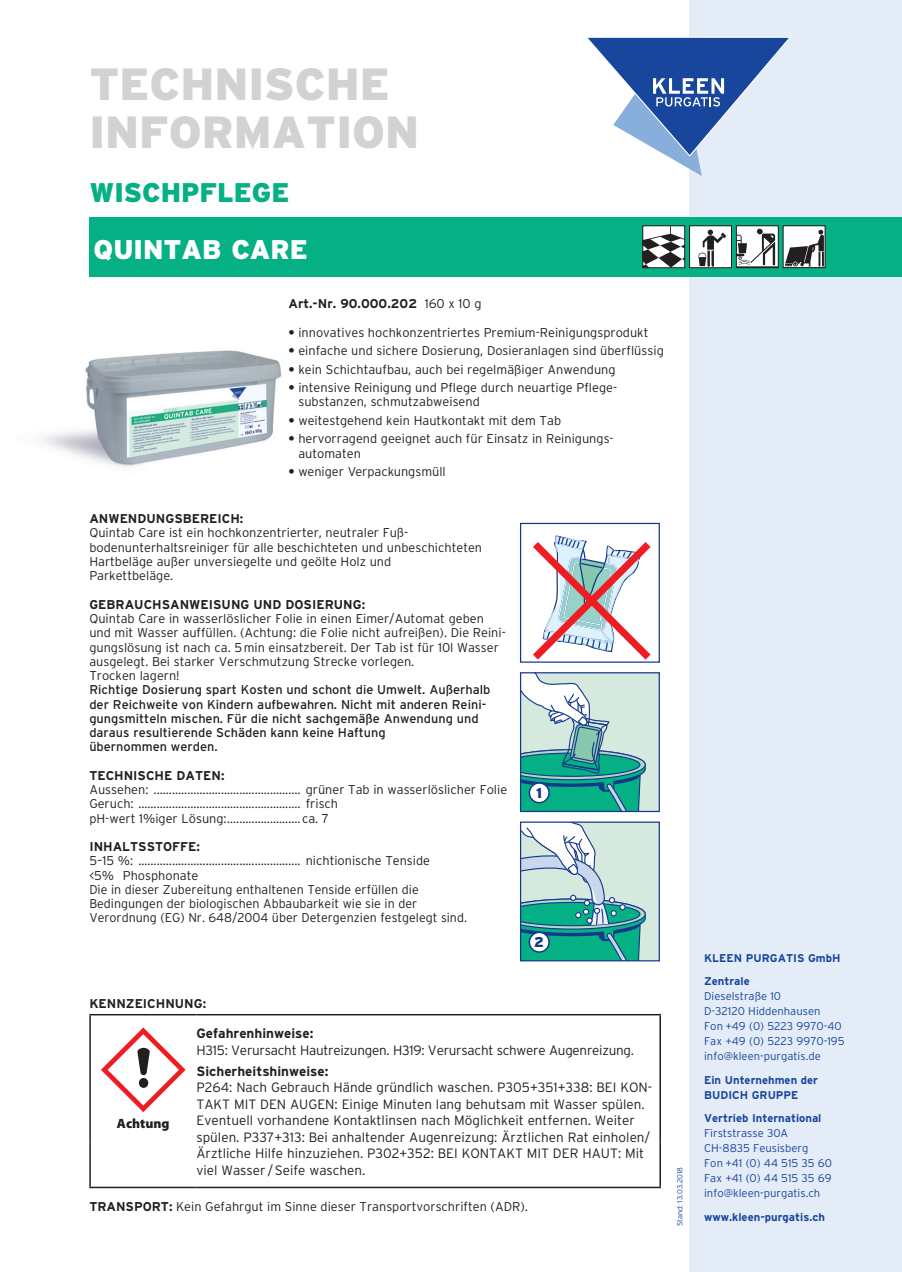
<style>
.page{position:relative;width:902px;height:1272px;background:#fff}
.page>*{position:absolute;margin:0;border:0;box-sizing:border-box;transform-origin:0 0}
.t1{font:900 45px/48px "Interstate";color:#d1d2d4}
.t2{font:900 27px "Interstate";color:#05b085}
.t3{font:900 27px "Interstate";color:#fff}
.t4{font:900 14.25px "Interstate";color:#153889}
.t5{font:300 13.5px/16.5px "Interstate";color:#231f20}
.t6{font:300 13.5px "Interstate";letter-spacing:-.02em;color:#231f20}
.t7{font:700 13.5px "Interstate";color:#231f20}
.t8{font:900 13.5px "Myriad Pro";color:#231f20}
.t9{font:300 12.75px/14.2px "Interstate";color:#231f20}
.t10{font:12.75px/14.2px "Interstate";color:#231f20}
.t11{font:700 12.75px "Interstate";color:#231f20}
.t12{font:300 11.25px/15px "Interstate";color:#18469d}
.t13{font:700 11.25px/23.5px "Interstate";color:#18469d}
.t14{font:300 7.5px "Interstate";color:#18469d}
.s1{font-weight:300}
.s2{font-weight:700}
</style>
<div class="page">
<div style="left:689px;top:0;width:212px;height:1271px;background:#e4ecf7"></div>
<svg style="left:588px;top:37px;width:203px;height:139px"></svg>
<div style="left:89px;top:217px;width:812px;height:59px;background:#05b085"></div>
<hr style="left:89px;top:1013px;width:107px;height:2px;background:#231f20">
<hr style="left:89px;top:1015px;width:2px;height:127px;background:#231f20">
<hr style="left:196px;top:1013px;width:465px;height:2px;background:#231f20">
<hr style="left:659px;top:1015px;width:2px;height:127px;background:#231f20">
<hr style="left:89px;top:1142px;width:2px;height:44px;background:#231f20">
<hr style="left:659px;top:1142px;width:2px;height:44px;background:#231f20">
<hr style="left:89px;top:1186px;width:107px;height:2px;background:#231f20">
<hr style="left:196px;top:1186px;width:465px;height:2px;background:#231f20">
<svg style="left:101px;top:1027px;width:85px;height:85px"></svg>
<img style="left:691px;top:227px;width:38px;height:39px">
<div style="left:689px;top:225px;width:42px;height:43px;border:1px solid #231f20"></div>
<img style="left:738px;top:227px;width:38px;height:39px">
<div style="left:736px;top:225px;width:42px;height:43px;border:1px solid #231f20"></div>
<img style="left:784px;top:227px;width:39px;height:39px">
<div style="left:782px;top:225px;width:43px;height:43px;border:1px solid #231f20"></div>
<img style="left:644px;top:227px;width:39px;height:39px">
<div style="left:642px;top:225px;width:43px;height:43px;border:1px solid #231f20"></div>
<img style="left:42px;top:350px;width:240px;height:117px">
<div style="left:520px;top:672px;width:139px;height:139px;background:#d5e9df"></div>
<svg style="left:522px;top:674px;width:124px;height:136px"></svg>
<div style="left:520px;top:672px;width:139px;height:140px;border:1px solid #153889"></div>
<div style="left:529px;top:783px;width:20px;height:19px;background:#fff;border-radius:50%"></div>
<div style="left:528px;top:782px;width:21px;height:21px;border:1px solid #153889;border-radius:50%"></div>
<svg style="left:533px;top:535px;width:118px;height:125px"></svg>
<div style="left:520px;top:523px;width:139px;height:139px;border:1px solid #153889"></div>
<div style="left:520px;top:822px;width:139px;height:138px;background:#d5e9df"></div>
<svg style="left:522px;top:823px;width:124px;height:136px"></svg>
<div style="left:520px;top:821px;width:139px;height:140px;border:1px solid #153889"></div>
<svg style="left:529px;top:932px;width:20px;height:20px"></svg>
<div style="left:528px;top:931px;width:21px;height:21px;border:1px solid #153889;border-radius:50%"></div>
<h1 class="t1" style="left:89px;top:60px;width:331px">TECHNISCHE<br>INFORMATION</h1>
<h2 class="t2" style="left:89px;top:177px;width:201px">WISCHPFLEGE</h2>
<h2 class="t3" style="left:94px;top:234px;width:216px">QUINTAB CARE</h2>
<p class="t11" style="left:288px;top:296px;width:194px">Art.-Nr. 90.000.202 <span class="s1">160 x 10 g</span></p>
<p class="t9" style="left:288px;top:325px;width:361px"><span class="s2">•</span> innovatives hochkonzentriertes Premium-Reinigungsprodukt</p>
<p class="t9" style="left:288px;top:343px;width:377px"><span class="s2">•</span> einfache und sichere Dosierung, Dosieranlagen sind überflüssig</p>
<p class="t9" style="left:288px;top:362px;width:328px"><span class="s2">•</span> kein Schichtaufbau, auch bei regelmäßiger Anwendung</p>
<p class="t9" style="left:298px;top:380px;width:320px;text-indent:-10px"><span class="s2">•</span> intensive Reinigung und Pflege durch neuartige Pflege&shy;substanzen, schmutzabweisend</p>
<p class="t9" style="left:288px;top:413px;width:274px"><span class="s2">•</span> weitestgehend kein Hautkontakt mit dem Tab</p>
<p class="t9" style="left:298px;top:431px;width:317px;text-indent:-10px"><span class="s2">•</span> hervorragend geeignet auch für Einsatz in Reinigungs&shy;automaten</p>
<p class="t9" style="left:288px;top:464px;width:159px"><span class="s2">•</span> weniger Verpackungsmüll</p>
<p class="t11" style="left:89px;top:511px;width:155px">ANWENDUNGSBEREICH:</p>
<p class="t9" style="left:89px;top:525px;width:394px">Quintab Care ist ein hochkonzentrierter, neutraler Fuß&shy;bodenunterhaltsreiniger für alle beschichteten und unbeschichteten Hartbeläge außer unversiegelte und geölte Holz und<br>Parkettbeläge.</p>
<p class="t11" style="left:89px;top:597px;width:277px">GEBRAUCHSANWEISUNG UND DOSIERUNG:</p>
<p class="t9" style="left:89px;top:611px;width:418px">Quintab Care in wasserlöslicher Folie in einen Eimer/Automat geben und mit Wasser auffüllen. (Achtung: die Folie nicht aufreißen). Die Reini&shy;gungslösung ist nach ca. 5 min ein satzbereit. Der Tab ist für 10l Wasser ausgelegt. Bei starker Verschmutzung Strecke vorlegen.<br>Trocken lagern!</p>
<p class="t10" style="left:89px;top:682px;width:402px">Richtige Dosierung spart Kosten und schont die Umwelt. Außerhalb der Reichweite von Kindern aufbewahren. Nicht mit anderen Reini&shy;gungsmitteln mischen. Für die nicht sachgemäße Anwendung und daraus resultierende Schäden kann keine Haftung<br>übernommen werden.</p>
<p class="t11" style="left:89px;top:768px;width:137px">TECHNISCHE DATEN:</p>
<p class="t9" style="left:89px;top:782px;width:419px">Aussehen: ................................................ grüner Tab in wasserlöslicher Folie<br>Geruch: ..................................................... frisch<br>pH-wert 1%iger Lösung: ........................ca. 7</p>
<p class="t11" style="left:89px;top:839px;width:112px">INHALTSSTOFFE:</p>
<p class="t9" style="left:89px;top:853px;width:379px">5–15 %: ..................................................... nichtionische Tenside<br>&lt;5% Phosphonate<br>Die in dieser Zubereitung enthaltenen Tenside erfüllen die Bedingungen der biologischen Abbaubarkeit wie sie in der Verordnung (EG) Nr. 648/2004 über Detergenzien festgelegt sind.</p>
<p class="t4" style="left:536px;top:784px;width:7px">1</p>
<p class="t4" style="left:534px;top:933px;width:11px">2</p>
<p class="t11" style="left:89px;top:996px;width:118px">KENNZEICHNUNG:</p>
<p class="t7" style="left:196px;top:1026px;width:118px">Gefahrenhinweise:</p>
<p class="t6" style="left:196px;top:1042px;width:439px">H315: Verursacht Hautreizungen. H319: Verursacht schwere Augenreizung.</p>
<p class="t7" style="left:196px;top:1063px;width:133px">Sicherheitshinweise:</p>
<p class="t5" style="left:196px;top:1078px;width:457px">P264: Nach Gebrauch Hände gründlich waschen. P305+351+338: BEI KON-TAKT MIT DEN AUGEN: Einige Minuten lang behutsam mit Wasser spülen.<br>Eventuell vorhandene Kontaktlinsen nach Möglichkeit entfernen. Weiter spülen. P337+313: Bei anhaltender Augenreizung: Ärztlichen Rat einholen/ Ärztliche Hilfe hinzuziehen. P302+352: BEI KONTAKT MIT DER HAUT: Mit viel Wasser / Seife waschen.</p>
<p class="t9" style="left:89px;top:1198px;width:440px"><span class="s2">TRANSPORT:</span> Kein Gefahrgut im Sinne dieser Transportvorschriften (ADR).</p>
<p class="t8" style="left:117px;top:1114px;width:54px">Achtung</p>
<p class="t14" style="left:675px;top:1226px;width:61px;rotate:-90deg">Stand: 13.03.2018</p>
<p class="t13" style="left:704px;top:945px;width:138px">KLEEN PURGATIS GmbH<br>Zentrale</p>
<p class="t12" style="left:704px;top:988px;width:142px">Dieselstraße 10<br>D-32120 Hiddenhausen<br>Fon +49 (0) 5223 9970-40<br>Fax +49 (0) 5223 9970-195 info@kleen-purgatis.de</p>
<p class="t13" style="left:704px;top:1072px;width:115px;line-height:15px">Ein Unternehmen der<br>BUDICH GRUPPE</p>
<p class="t13" style="left:704px;top:1106px;width:119px">Vertrieb International</p>
<p class="t12" style="left:704px;top:1125px;width:129px">Firststrasse 30A<br>CH-8835 Feusisberg<br>Fon +41 (0) 44 515 35 60<br>Fax +41 (0) 44 515 35 69 info@kleen-purgatis.ch</p>
<p class="t13" style="left:704px;top:1204px;width:122px">www.kleen-purgatis.ch</p>
</div>
